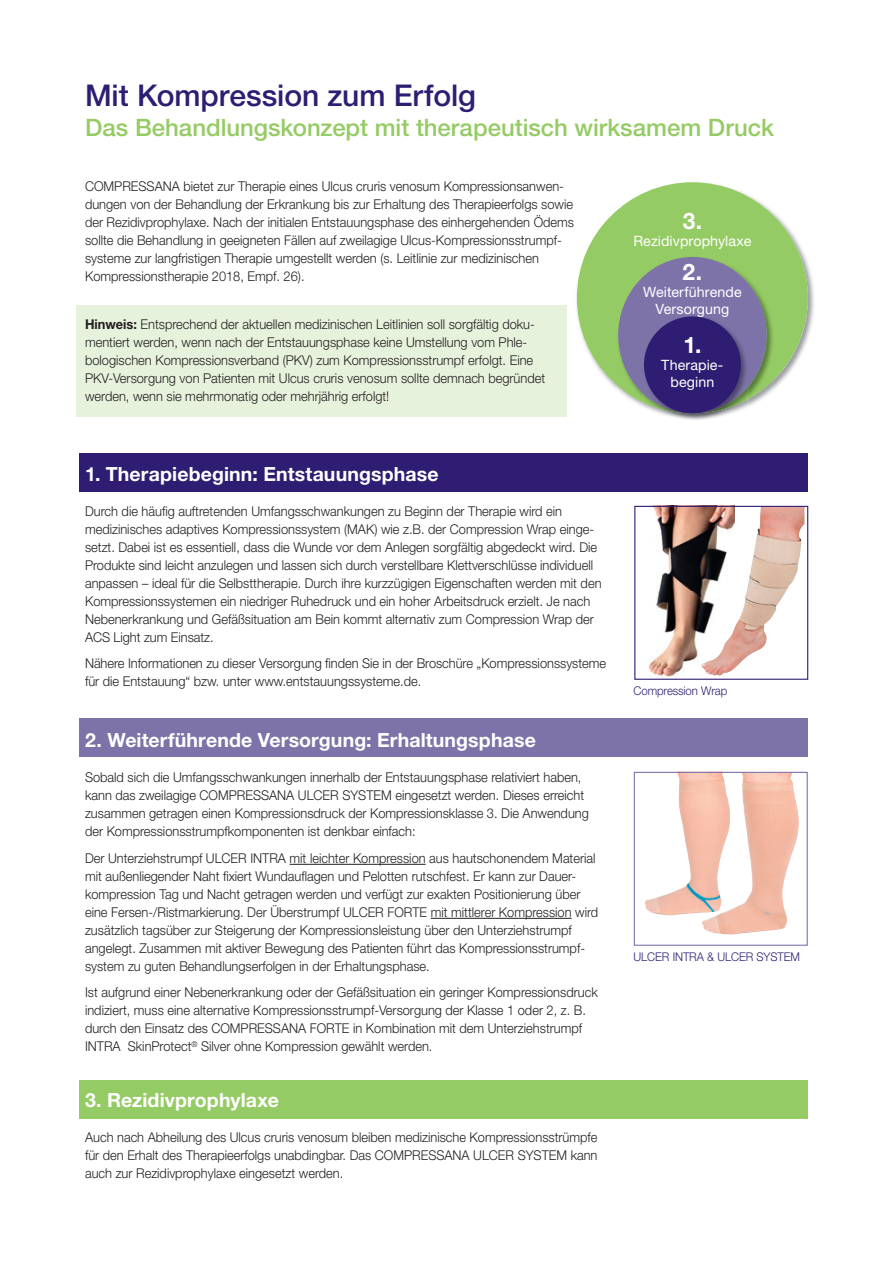
<style>
.page{position:relative;width:893px;height:1263px;background:#fff}
.page>*{position:absolute;margin:0;border:0;box-sizing:border-box;transform-origin:0 0}
.t1{font:500 30px "Helvetica Neue LT Std";letter-spacing:-.005em;color:#2e1d73}
.t2{font:500 24px "Helvetica Neue LT Std";color:#95cb64}
.t3{font:700 22.8px "Helvetica Neue LT Std";color:#fff}
.t4{font:700 19.5px "Helvetica Neue LT Std";letter-spacing:.005em;color:#fff}
.t5{font:14.25px/17.1px "Helvetica Neue LT Std";letter-spacing:.005em;color:#fff;text-align:center}
.t6{font:300 13.5px/18px "Helvetica Neue LT Std";color:#231f20;scale:.95 1}
.t7{font:300 12px "Helvetica Neue LT Std";letter-spacing:-.01em;color:#2e1d73;scale:.95 1}
.s1{font-weight:700}
</style>
<div class="page">
<img style="left:645px;top:774px;width:46px;height:141px">
<img style="left:648px;top:508px;width:53px;height:169px">
<div style="left:77px;top:305px;width:490px;height:112px;background:#e7f2dc"></div>
<img style="left:701px;top:508px;width:103px;height:168px">
<div style="left:634px;top:506px;width:174px;height:174px;border:1px solid #2e1d73"></div>
<img style="left:702px;top:774px;width:50px;height:159px">
<div style="left:634px;top:772px;width:174px;height:174px;border:1px solid #7e73a9"></div>
<div style="left:79px;top:454px;width:729px;height:38px;background:#2e1d73"></div>
<div style="left:79px;top:718px;width:729px;height:38px;background:#7e73a9"></div>
<div style="left:79px;top:1080px;width:729px;height:38px;background:#95cb64"></div>
<hr style="left:290px;top:864px;width:136px;height:1px;background:#231f20">
<hr style="left:431px;top:918px;width:141px;height:1px;background:#231f20">
<img style="left:576px;top:182px;width:238px;height:207px">
<div style="left:577px;top:182px;width:231px;height:231px;background:#95cb64;border-radius:50%"></div>
<img style="left:635px;top:402px;width:122px;height:5px">
<img style="left:617px;top:257px;width:157px;height:145px">
<div style="left:618px;top:257px;width:149px;height:156px;background:#7e73a9;border-radius:50%"></div>
<img style="left:659px;top:413px;width:73px;height:7px">
<img style="left:642px;top:317px;width:106px;height:96px">
<div style="left:644px;top:316px;width:97px;height:97px;background:#2e1d73;border-radius:50%"></div>
<h1 class="t1" style="left:85px;top:78px;width:392px">Mit Kompression zum Erfolg</h1>
<h2 class="t2" style="left:85px;top:113px;width:690px">Das Behandlungskonzept mit therapeutisch wirksamem Druck</h2>
<p class="t6" style="left:85px;top:177px;width:516px">COMPRESSANA bietet zur Therapie eines Ulcus cruris venosum Kompressionsanwen&shy;dungen von der Behandlung der Erkrankung bis zur Erhaltung des Therapieerfolgs sowie der Rezidivprophylaxe. Nach der initialen Entstauungsphase des einhergehenden Ödems sollte die Behandlung in geeigneten Fällen auf zweilagige Ulcus-Kompressionsstrumpf&shy;systeme zur langfristigen Therapie umgestellt werden (s. Leitlinie zur medizinischen Kompressionstherapie 2018, Empf. 26).</p>
<p class="t6" style="left:85px;top:315px;width:486px"><span class="s1">Hinweis:</span> Entsprechend der aktuellen medizinischen Leitlinien soll sorgfältig doku&shy;mentiert werden, wenn nach der Entstauungsphase keine Umstellung vom Phle&shy;bologischen Kompressionsverband (PKV) zum Kompressionsstrumpf erfolgt. Eine PKV-Versorgung von Patienten mit Ulcus cruris venosum sollte demnach begründet werden, wenn sie mehrmonatig oder mehrjährig erfolgt!</p>
<h3 class="t4" style="left:85px;top:462px;width:355px">1. Therapiebeginn: Entstauungsphase</h3>
<p class="t6" style="left:85px;top:502px;width:545px">Durch die häufig auftretenden Umfangsschwankungen zu Beginn der Therapie wird ein medizinisches adaptives Kompressionssystem (MAK) wie z.B. der Compression Wrap einge&shy;setzt. Dabei ist es essentiell, dass die Wunde vor dem Anlegen sorgfältig abgedeckt wird. Die Produkte sind leicht anzulegen und lassen sich durch verstellbare Klettverschlüsse individuell anpassen – ideal für die Selbsttherapie. Durch ihre kurzzügigen Eigenschaften werden mit den Kompressionssystemen ein niedriger Ruhedruck und ein hoher Arbeitsdruck erzielt. Je nach Nebenerkrankung und Gefäßsituation am Bein kommt alternativ zum Compression Wrap der ACS Light zum Einsatz.</p>
<p class="t6" style="left:85px;top:654px;width:550px">Nähere Informationen zu dieser Versorgung finden Sie in der Broschüre „Kompressionssysteme für die Entstauung“ bzw. unter www.entstauungssysteme.de.</p>
<h3 class="t4" style="left:85px;top:728px;width:452px">2. Weiterführende Versorgung: Erhaltungsphase</h3>
<p class="t6" style="left:85px;top:768px;width:532px">Sobald sich die Umfangsschwankungen innerhalb der Entstauungsphase relativiert haben, kann das zweilagige COMPRESSANA ULCER SYSTEM eingesetzt werden. Dieses erreicht zusammen getragen einen Kompressionsdruck der Kompressionsklasse 3. Die Anwendung der Kompressionsstrumpfkomponenten ist denkbar einfach:</p>
<p class="t6" style="left:85px;top:849px;width:542px">Der Unterziehstrumpf ULCER INTRA mit leichter Kompression aus hautschonendem Material mit außenliegender Naht fixiert Wundauflagen und Pelotten rutschfest. Er kann zur Dauer&shy;kompression Tag und Nacht getragen werden und verfügt zur exakten Positionierung über eine Fersen-/Ristmarkierung. Der Überstrumpf ULCER FORTE mit mittlerer Kompression wird zusätzlich tagsüber zur Steigerung der Kompressionsleistung über den Unterziehstrumpf angelegt. Zusammen mit aktiver Bewegung des Patienten führt das Kompressionsstrumpf&shy;system zu guten Behandlungserfolgen in der Erhaltungsphase.</p>
<p class="t6" style="left:85px;top:983px;width:541px">Ist aufgrund einer Nebenerkrankung oder der Gefäßsituation ein geringer Kompressionsdruck indiziert, muss eine alternative Kompressionsstrumpf-Versorgung der Klasse 1 oder 2, z. B. durch den Einsatz des COMPRESSANA FORTE in Kombination mit dem Unterziehstrumpf INTRA SkinProtect<sup>®</sup> Silver ohne Kompression gewählt werden.</p>
<h3 class="t4" style="left:85px;top:1088px;width:195px">3. Rezidivprophylaxe</h3>
<p class="t6" style="left:85px;top:1128px;width:541px;text-align:justify">Auch nach Abheilung des Ulcus cruris venosum bleiben medizinische Kompressionsstrümpfe für den Erhalt des Therapieerfolgs unabdingbar. Das COMPRESSANA ULCER SYSTEM kann auch zur Rezidivprophylaxe eingesetzt werden.</p>
<h3 class="t3" style="left:683px;top:207px;width:21px">3.</h3>
<p class="t5" style="left:633px;top:232px;width:119px">Rezidivprophylaxe</p>
<h3 class="t3" style="left:682px;top:258px;width:21px">2.</h3>
<p class="t5" style="left:643px;top:283px;width:100px">Weiterführende<br>Versorgung</p>
<h3 class="t3" style="left:683px;top:331px;width:20px">1.</h3>
<p class="t5" style="left:661px;top:356px;width:64px">Therapie&shy;beginn</p>
<p class="t7" style="left:634px;top:684px;width:100px">Compression Wrap</p>
<p class="t7" style="left:634px;top:949px;width:177px">ULCER INTRA &amp; ULCER SYSTEM</p>
</div>
